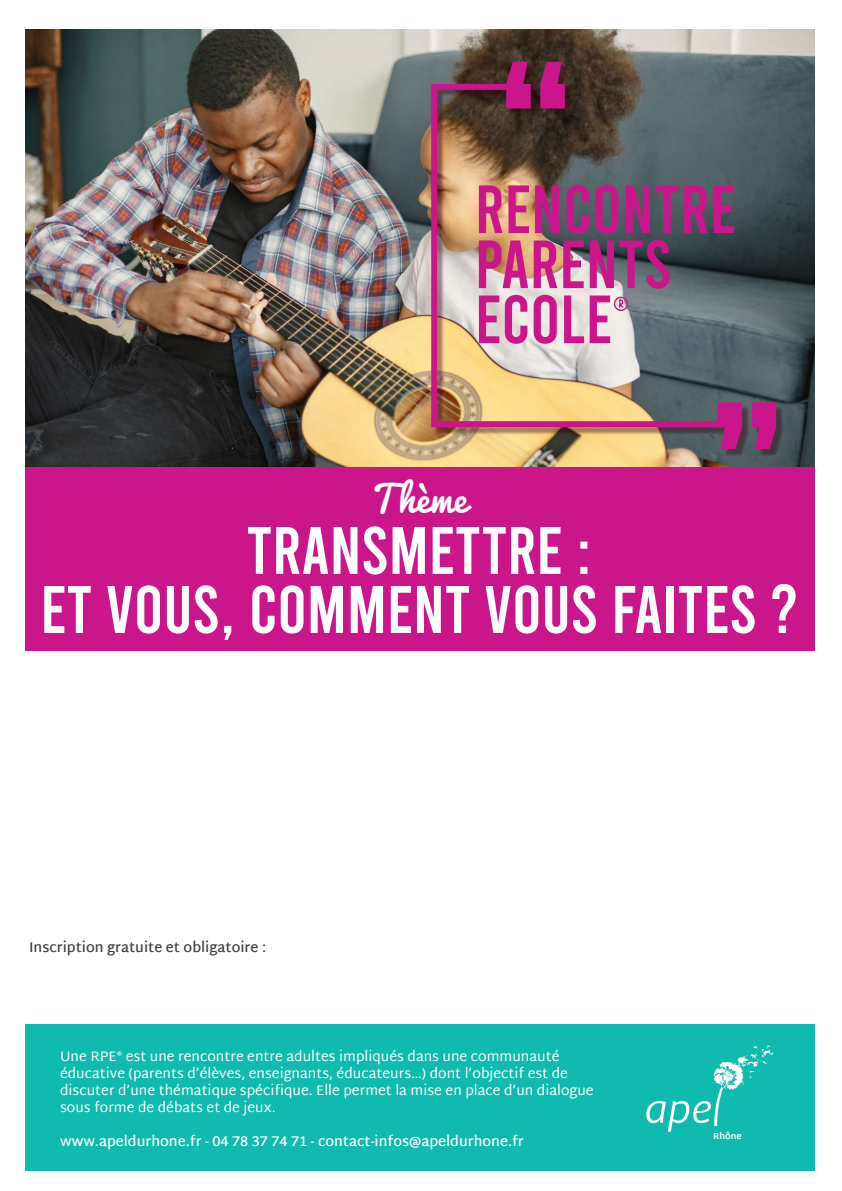
<style>
.page{position:relative;width:842px;height:1191px;background:#fff}
.page>*{position:absolute;margin:0;border:0;box-sizing:border-box;transform-origin:0 0}
.t1{font:68px/55px "Bebas";color:#cb168b}
.t2{font:67px/59px "Bebas";color:#fff;text-align:center}
.t3{font:36px "Pacifico";color:#fff}
.t4{font:14px/17px "Martel Sans";color:#fff}
.t5{font:600 14px "Martel Sans";color:#fff}
.t6{font:600 14px "Martel Sans";color:#404040}
.t7{font:700 8.8px "Martel Sans";color:#fff}
.s1{font-family:"Alone On Earth"}
.s2{font-size:69px}
</style>
<div class="page">
<img style="left:25px;top:29px;width:790px;height:438px">
<div style="left:25px;top:467px;width:790px;height:184px;background:#cb168b"></div>
<img style="left:400px;top:31px;width:415px;height:436px">
<img style="left:431px;top:62px;width:345px;height:387px">
<div style="left:25px;top:1024px;width:790px;height:146px;background:#10baaf"></div>
<svg style="left:646px;top:1045px;width:127px;height:86px"></svg>
<h1 class="t1" style="left:475px;top:182px;width:263px">RENCONTRE<br>PARENTS<br>ECOLE<span class="s1">®</span></h1>
<h3 class="t3" style="left:371px;top:479px;width:97px">Thème</h3>
<h2 class="t2" style="left:40px;top:521px;width:759px">TRANSMETTRE :<br>ET VOUS, COMMENT VOUS FAITES <span class="s2">?</span></h2>
<p class="t6" style="left:29px;top:939px;width:239px">Inscription gratuite et obligatoire :</p>
<p class="t4" style="left:60px;top:1047px;width:535px">Une RPE® est une rencontre entre adultes impliqués dans une communauté éducative (parents d’élèves, enseignants, éducateurs…) dont l’objectif est de discuter d’une thématique spécifique. Elle permet la mise en place d’un dialogue sous forme de débats et de jeux.</p>
<p class="t5" style="left:60px;top:1132px;width:465px">www.apeldurhone.fr - 04 78 37 74 71 - contact-infos@apeldurhone.fr</p>
<p class="t7" style="left:713px;top:1130px;width:30px">Rhône</p>
</div>
